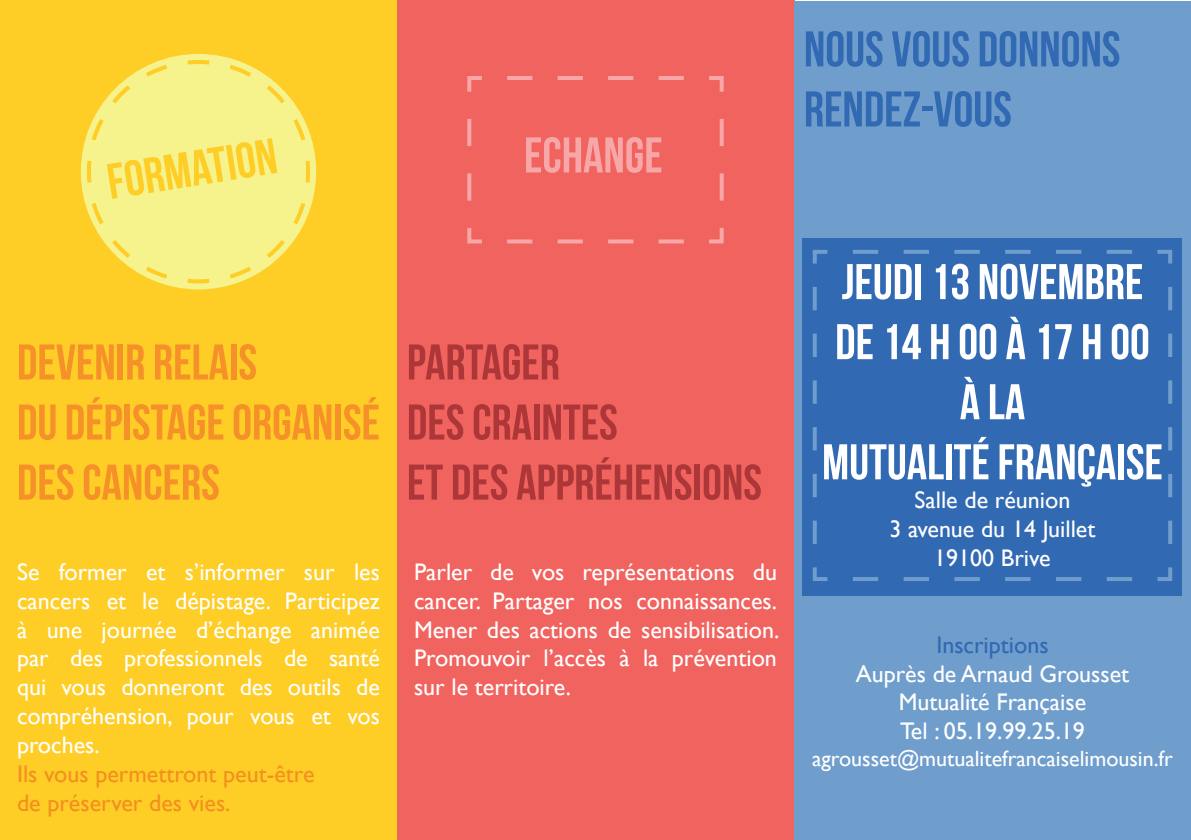
<style>
.page{position:relative;width:1191px;height:840px;background:#fff}
.page>*{position:absolute;margin:0;border:0;box-sizing:border-box;transform-origin:0 0}
.t1{font:50px "Bebas Neue";color:#fff}
.t2{font:50px/60px "Bebas Neue";color:#f69029}
.t3{font:50px "Bebas Neue";color:#ad3738}
.t4{font:50px/60px "Bebas Neue";color:#3169b3}
.t5{font:50px "Bebas Neue";color:#fecd26}
.t6{font:50px "Bebas Neue";color:#f7a7a8}
.t7{font:24px/28.8px "Gill Sans";color:#fff;text-align:justify}
.t8{font:24px "Gill Sans";color:#f2901f}
.t9{font:24px "Gill Sans";color:#2f69b3}
.t10{font:22px "Gill Sans";color:#fff}
</style>
<div class="page">
<div style="left:0;top:0;width:397px;height:839px;background:#fecd26"></div>
<svg style="left:85px;top:58px;width:227px;height:227px"></svg>
<div style="left:397px;top:0;width:397px;height:839px;background:#f1635f"></div>
<svg style="left:467px;top:76px;width:257px;height:168px"></svg>
<div style="left:794px;top:1px;width:397px;height:838px;background:#6f9dcc"></div>
<div style="left:802px;top:239px;width:380px;height:356px;background:#3169b3"></div>
<svg style="left:812px;top:250px;width:361px;height:331px"></svg>
<p class="t5" style="left:103px;top:155px;width:173px;rotate:-9deg">FORMATION</p>
<p class="t2" style="left:17px;top:331px;width:241px">DEVENIR RELAIS</p>
<p class="t2" style="left:17px;top:391px;width:364px">DU DÉPISTAGE ORGANISÉ<br>DES CANCERS</p>
<p class="t7" style="left:17px;top:557px;width:364px">Se former et s’informer sur les cancers et le dépistage. Participez à une journée d’échange animée par des professionnels de santé qui vous donneront des outils de compréhension, pour vous et vos proches.</p>
<p class="t8" style="left:17px;top:759px;width:299px">Ils vous permettront peut-être</p>
<p class="t8" style="left:17px;top:788px;width:215px">de préserver des vies.</p>
<p class="t6" style="left:524px;top:128px;width:140px">ECHANGE</p>
<p class="t4" style="left:804px;top:18px;width:318px">NOUS VOUS DONNONS<br>RENDEZ-VOUS</p>
<p class="t3" style="left:407px;top:334px;width:154px">PARTAGER</p>
<p class="t3" style="left:407px;top:394px;width:212px">DES CRAINTES</p>
<p class="t3" style="left:407px;top:454px;width:356px">ET DES APPRÉHENSIONS</p>
<p class="t7" style="left:414px;top:557px;width:367px">Parler de vos représentations du cancer. Partager nos connaissances.<br>Mener des actions de sensibilisation.<br>Promouvoir l’accès à la prévention sur le territoire.</p>
<p class="t1" style="left:841px;top:254px;width:303px">JEUDI 13 NOVEMBRE</p>
<p class="t1" style="left:835px;top:314px;width:316px">DE 14 H 00 À 17 H 00</p>
<p class="t1" style="left:959px;top:374px;width:67px">À LA</p>
<p class="t1" style="left:822px;top:434px;width:342px">MUTUALITÉ FRANÇAISE</p>
<p class="t7" style="left:914px;top:486px;width:157px">Salle de réunion</p>
<p class="t7" style="left:889px;top:514px;width:207px">3 avenue du 14 Juillet</p>
<p class="t7" style="left:934px;top:543px;width:118px">19100 Brive</p>
<p class="t9" style="left:936px;top:630px;width:114px">Inscriptions</p>
<p class="t7" style="left:855px;top:659px;width:275px">Auprès de Arnaud Grousset</p>
<p class="t7" style="left:898px;top:688px;width:189px">Mutualité Française</p>
<p class="t7" style="left:900px;top:716px;width:186px">Tel : 05.19.99.25.19</p>
<p class="t10" style="left:812px;top:745px;width:362px">agrousset@mutualitefrancaiselimousin.fr</p>
</div>
